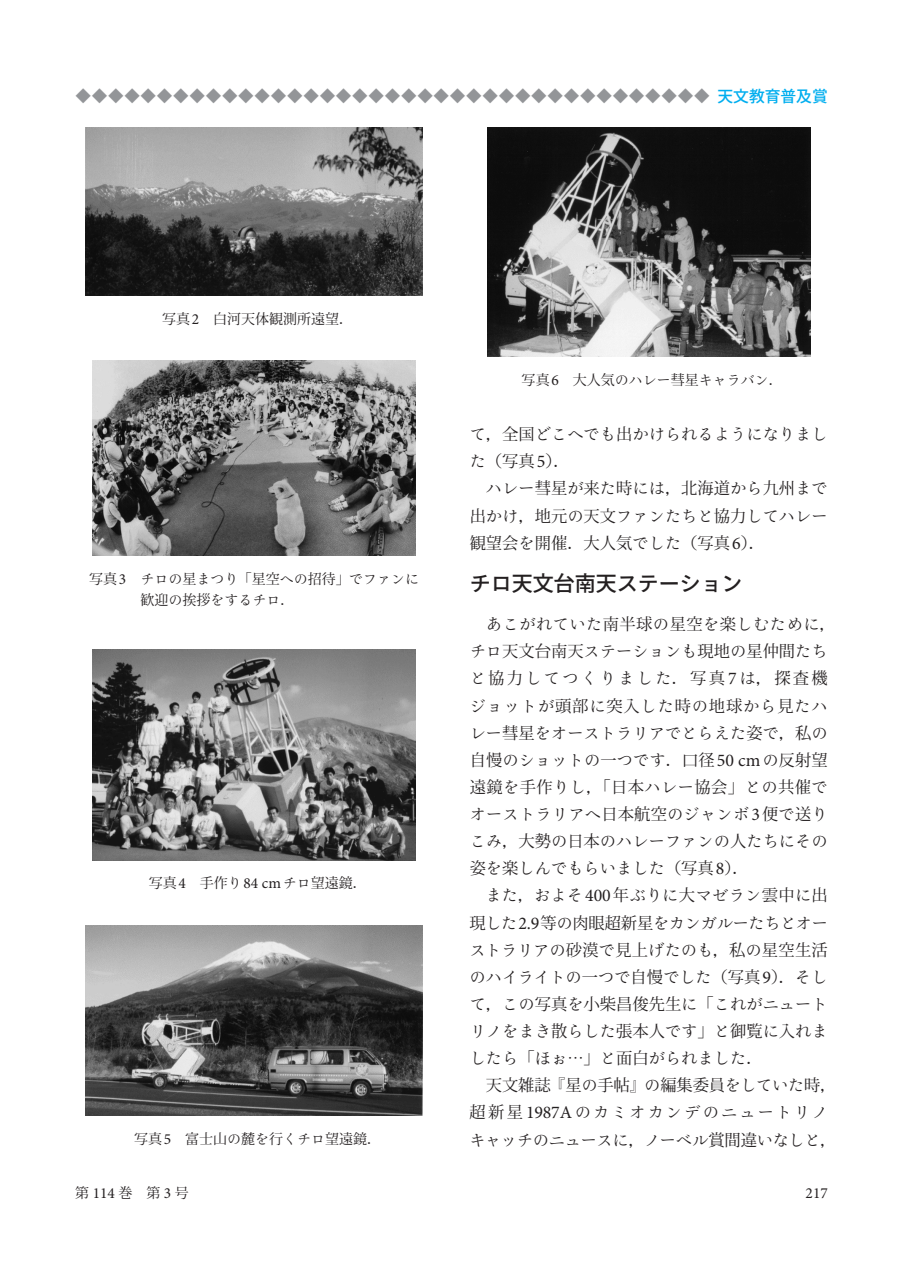
<style>
.page{position:relative;width:903px;height:1275px;background:#fff}
.page>*{position:absolute;margin:0;border:0;box-sizing:border-box;transform-origin:0 0}
.t1{font:500 21px "Ryo Gothic Plus N";color:#231f20}
.t2{font:16.28px/27.1px "Ryo Text Plus N";color:#231f20}
.t3{font:16.28px "Koz Min Pro";color:#231f20}
.t4{font:16.28px "Koz Min Pro";color:#939598}
.t5{font:500 15.75px "Koz Go Pro";color:#00aeef}
.t6{font:15.4px "Minion Pro";color:#231f20}
.t7{font:14px "Koz Min Pro";color:#231f20}
.t8{font:14px/21px "Ryo Text Plus N";color:#231f20}
.s1{font-family:"Minion Pro";font-size:15.4px}
.s2{font-family:"Koz Min Pro"}
.s3{font-family:"Ryo Text Plus N"}
.s4{font-family:"Minion Pro";font-size:17.85px}
.s5{font-family:"Koz Go Pro"}
</style>
<div class="page">
<img style="left:93px;top:361px;width:322px;height:195px">
<img style="left:86px;top:127px;width:337px;height:168px">
<img style="left:93px;top:649px;width:322px;height:211px">
<img style="left:86px;top:925px;width:337px;height:190px">
<img style="left:487px;top:127px;width:323px;height:229px">
<p class="t4" style="left:75px;top:85px;width:750px">◆◆◆◆◆◆◆◆◆◆◆◆◆◆◆◆◆◆◆◆◆◆◆◆◆◆◆◆◆◆◆◆◆◆◆◆◆◆◆◆◆◆◆◆◆◆</p>
<p class="t5" style="left:717px;top:87px;width:112px">天文教育普及賞</p>
<p class="t7" style="left:162px;top:309px;width:193px">写真<span class="s1">2</span>　白河天体観測所遠望．</p>
<p class="t8" style="left:140px;top:569px;width:280px;text-indent:-51px"><span class="s2">写真</span><span class="s1">3</span> チロの<span class="s2">星</span>まつり<span class="s2">「星空</span>への<span class="s2">招待」</span>でファンに<span class="s2">歓迎</span>の<span class="s2">挨拶</span>をするチロ<span class="s2">．</span></p>
<p class="t7" style="left:149px;top:873px;width:220px">写真<span class="s1">4</span>　手作<span class="s3">り</span><span class="s1">84 cm</span><span class="s3">チロ</span>望遠鏡．</p>
<p class="t7" style="left:134px;top:1129px;width:249px">写真<span class="s1">5</span>　富士山<span class="s3">の</span>麓<span class="s3">を</span>行<span class="s3">くチロ</span>望遠鏡．</p>
<p class="t7" style="left:522px;top:369px;width:263px">写真<span class="s1">6</span>　大人気<span class="s3">のハレー</span>彗星<span class="s3">キャラバン</span>．</p>
<p class="t2" style="left:470px;top:421px;width:360px">て<span class="s2">，全国</span>どこへでも<span class="s2">出</span>かけられるようになりまし</p>
<p class="t3" style="left:470px;top:450px;width:102px"><span class="s3">た</span>（写真<span class="s4">5</span>）．</p>
<p class="t2" style="left:470px;top:475px;width:360px;text-align:right">ハレー<span class="s2">彗星</span>が<span class="s2">来</span>た<span class="s2">時</span>には<span class="s2">，北海道</span>から<span class="s2">九州</span>まで<span class="s2">出</span>かけ<span class="s2">，地元</span>の<span class="s2">天文</span>ファンたちと<span class="s2">協力</span>してハレー</p>
<p class="t3" style="left:470px;top:531px;width:297px">観望会<span class="s3">を</span>開催．大人気<span class="s3">でした</span>（写真<span class="s4">6</span>）．</p>
<p class="t1" style="left:470px;top:570px;width:274px">チロ<span class="s5">天文台南天</span>ステーション</p>
<p class="t2" style="left:470px;top:611px;width:368px;text-indent:16px">あこがれていた<span class="s2">南半球</span>の<span class="s2">星空</span>を<span class="s2">楽</span>しむために<span class="s2">，</span>チロ<span class="s2">天文台南天</span>ステーションも<span class="s2">現地</span>の<span class="s2">星仲間</span>たちと<span class="s2">協力</span>してつくりました<span class="s2">．写真</span><span class="s4">7</span>は<span class="s2">，探査機</span>ジョットが<span class="s2">頭部</span>に<span class="s2">突入</span>した<span class="s2">時</span>の<span class="s2">地球</span>から<span class="s2">見</span>たハレー<span class="s2">彗星</span>をオーストラリアでとらえた<span class="s2">姿</span>で<span class="s2">，私</span>の<span class="s2">自慢</span>のショットの<span class="s2">一</span>つです<span class="s2">．口径</span><span class="s4">50 cm</span>の<span class="s2">反射望</span></p>
<p class="t3" style="left:470px;top:775px;width:359px">遠鏡<span class="s3">を</span>手作<span class="s3">りし</span>，「日本<span class="s3">ハレー</span>協会」<span class="s3">との</span>共催<span class="s3">で</span></p>
<p class="t2" style="left:470px;top:801px;width:360px;text-align:justify">オーストラリアへ<span class="s2">日本航空</span>のジャンボ<span class="s4">3</span><span class="s2">便</span>で<span class="s2">送</span>りこみ<span class="s2">，大勢</span>の<span class="s2">日本</span>のハレーファンの<span class="s2">人</span>たちにその<span class="s2">姿</span>を<span class="s2">楽</span>しんでもらいました<span class="s2">（写真</span><span class="s4">8</span><span class="s2">）．</span></p>
<p class="t2" style="left:469px;top:882px;width:360px;text-align:justify;text-indent:16px">また<span class="s2">，</span>およそ<span class="s4">400</span><span class="s2">年</span>ぶりに<span class="s2">大</span>マゼラン<span class="s2">雲中</span>に<span class="s2">出現</span>した<span class="s4">2.9</span><span class="s2">等</span>の<span class="s2">肉眼超新星</span>をカンガルーたちとオーストラリアの<span class="s2">砂漠</span>で<span class="s2">見上</span>げたのも<span class="s2">，私</span>の<span class="s2">星空生活</span>のハイライトの<span class="s2">一</span>つで<span class="s2">自慢</span>でした<span class="s2">（写真</span><span class="s4">9</span><span class="s2">）．</span>そして<span class="s2">，</span>この<span class="s2">写真</span>を<span class="s2">小柴昌俊先生</span>に<span class="s2">「</span>これがニュートリノをまき<span class="s2">散</span>らした<span class="s2">張本人</span>です<span class="s2">」</span>と<span class="s2">御覧</span>に<span class="s2">入</span>れましたら<span class="s2">「</span>ほぉ<span class="s2">…」</span>と<span class="s2">面白</span>がられました<span class="s2">．</span></p>
<p class="t3" style="left:486px;top:1074px;width:352px">天文雑誌『星<span class="s3">の</span>手帖』<span class="s3">の</span>編集委員<span class="s3">をしていた</span>時，</p>
<p class="t2" style="left:469px;top:1099px;width:368px"><span class="s2">超新星</span><span class="s4">1987A</span>のカミオカンデのニュートリノキャッチのニュースに<span class="s2">，</span>ノーベル<span class="s2">賞間違</span>いなしと<span class="s2">，</span></p>
<p class="t7" style="left:75px;top:1183px;width:115px">第 <span class="s1">114</span> 巻　第 <span class="s1">3</span> 号</p>
<p class="t6" style="left:805px;top:1182px;width:24px">217</p>
</div>
